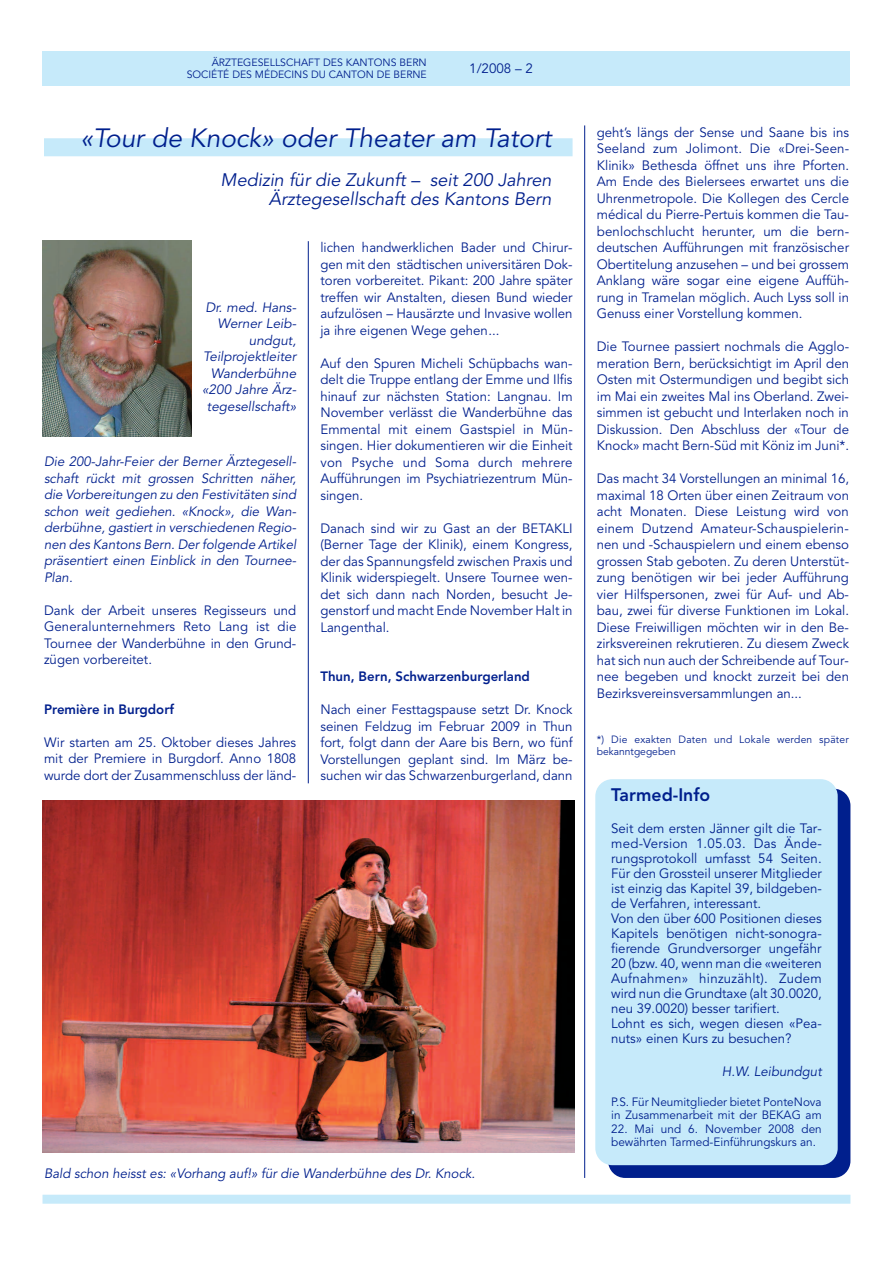
<style>
.page{position:relative;width:893px;height:1263px;background:#fff}
.page>*{position:absolute;margin:0;border:0;box-sizing:border-box;transform-origin:0 0}
.t1{font:italic 26.25px "Avenir";color:#001f8d}
.t2{font:italic 18px/19.5px "Avenir";color:#001f8d;text-align:right}
.t3{font:800 18px "Avenir";color:#001f8d}
.t4{font:13.5px/16.5px "Avenir";color:#001f8d;text-align:justify}
.t5{font:italic 13.5px/16.5px "Avenir";color:#001f8d;text-align:right}
.t6{font:800 13.5px "Avenir";color:#001f8d}
.t7{font:12px/13.5px "Avenir";color:#001f8d}
.t8{font:10.5px/12px "Avenir";color:#001f8d;text-align:right}
.t9{font:10.5px/12px "Avenir";letter-spacing:.02em;color:#001f8d}
</style>
<div class="page">
<div style="left:43px;top:1195px;width:807px;height:9px;background:#c6eafa"></div>
<div style="left:43px;top:51px;width:807px;height:34px;background:#c6eafa"></div>
<hr style="left:308px;top:241px;width:1px;height:542px;background:#001f8d">
<hr style="left:584px;top:125px;width:1px;height:1053px;background:#001f8d">
<div style="left:44px;top:138px;width:529px;height:18px;background:#c6eafa"></div>
<img style="left:43px;top:240px;width:148px;height:196px">
<img style="left:43px;top:800px;width:531px;height:352px">
<div style="left:608px;top:789px;width:242px;height:389px;background:#001f8d;border-radius:17px"></div>
<div style="left:595px;top:779px;width:243px;height:386px;background:#c6eafa;border-radius:17px"></div>
<p class="t8" style="left:187px;top:57px;width:242px">ÄRZTEGESELLSCHAFT DES KANTONS BERN<br>SOCIÉTÉ DES MÉDECINS DU CANTON DE BERNE</p>
<p class="t4" style="left:469px;top:61px;width:65px">1/2008 – 2</p>
<h1 class="t1" style="left:80px;top:127px;width:473px">«Tour de Knock» oder Theater am Tatort</h1>
<h2 class="t2" style="left:221px;top:171px;width:332px">Medizin für die Zukunft – seit 200 Jahren<br>Ärztegesellschaft des Kantons Bern</h2>
<p class="t5" style="left:202px;top:300px;width:96px">Dr. med. Hans-<br>Werner Leib&shy;undgut,<br>Teilprojektleiter<br>Wanderbühne «200 Jahre Ärz&shy;tegesellschaft»</p>
<p class="t5" style="left:44px;top:455px;width:254px;text-align:justify">Die 200-Jahr-Feier der Berner Ärztegesell&shy;schaft rückt mit grossen Schritten näher, die Vorbereitungen zu den Festivitäten sind schon weit gediehen. «Knock», die Wan&shy;derbühne, gastiert in verschiedenen Regio&shy;nen des Kantons Bern. Der folgende Artikel präsentiert einen Einblick in den Tournee-Plan.</p>
<p class="t4" style="left:44px;top:603px;width:254px">Dank der Arbeit unseres Regisseurs und Generalunternehmers Reto Lang ist die Tournee der Wanderbühne in den Grund&shy;zügen vorbereitet.</p>
<p class="t6" style="left:44px;top:704px;width:132px">Première in Burgdorf</p>
<p class="t4" style="left:44px;top:735px;width:254px">Wir starten am 25. Oktober dieses Jahres mit der Premiere in Burgdorf. Anno 1808 wurde dort der Zusammenschluss der länd-</p>
<p class="t4" style="left:320px;top:241px;width:254px">lichen handwerklichen Bader und Chirur&shy;gen mit den städtischen universitären Dok&shy;toren vorbereitet. Pikant: 200 Jahre später treffen wir Anstalten, diesen Bund wieder aufzulösen – Hausärzte und Invasive wollen ja ihre eigenen Wege gehen...</p>
<p class="t4" style="left:320px;top:356px;width:254px">Auf den Spuren Micheli Schüpbachs wan&shy;delt die Truppe entlang der Emme und Ilfis hinauf zur nächsten Station: Langnau. Im November verlässt die Wanderbühne das Emmental mit einem Gastspiel in Mün&shy;singen. Hier dokumentieren wir die Einheit von Psyche und Soma durch mehrere Aufführungen im Psychiatriezentrum Mün&shy;singen.</p>
<p class="t4" style="left:320px;top:521px;width:254px">Danach sind wir zu Gast an der BETAKLI (Berner Tage der Klinik), einem Kongress, der das Spannungsfeld zwischen Praxis und Klinik widerspiegelt. Unsere Tournee wen&shy;det sich dann nach Norden, besucht Je&shy;genstorf und macht Ende November Halt in Langenthal.</p>
<p class="t6" style="left:320px;top:671px;width:211px">Thun, Bern, Schwarzenburgerland</p>
<p class="t4" style="left:320px;top:703px;width:254px">Nach einer Festtagspause setzt Dr. Knock seinen Feldzug im Februar 2009 in Thun fort, folgt dann der Aare bis Bern, wo fünf Vorstellungen geplant sind. Im März be&shy;suchen wir das Schwarzenburgerland, dann</p>
<p class="t5" style="left:44px;top:1166px;width:433px">Bald schon heisst es: «Vorhang auf!» für die Wanderbühne des Dr. Knock.</p>
<p class="t4" style="left:597px;top:125px;width:254px">geht’s längs der Sense und Saane bis ins Seeland zum Jolimont. Die «Drei-Seen-Klinik» Bethesda öffnet uns ihre Pforten.<br>Am Ende des Bielersees erwartet uns die Uhrenmetropole. Die Kollegen des Cercle médical du Pierre-Pertuis kommen die Tau&shy;benlochschlucht herunter, um die bern&shy;deutschen Aufführungen mit französischer Obertitelung anzusehen – und bei grossem Anklang wäre sogar eine eigene Auffüh&shy;rung in Tramelan möglich. Auch Lyss soll in Genuss einer Vorstellung kommen.</p>
<p class="t4" style="left:597px;top:339px;width:254px">Die Tournee passiert nochmals die Agglo&shy;meration Bern, berücksichtigt im April den Osten mit Ostermundigen und begibt sich im Mai ein zweites Mal ins Oberland. Zwei&shy;simmen ist gebucht und Interlaken noch in Diskussion. Den Abschluss der «Tour de Knock» macht Bern-Süd mit Köniz im Juni*.</p>
<p class="t4" style="left:597px;top:471px;width:254px">Das macht 34 Vorstellungen an minimal 16, maximal 18 Orten über einen Zeitraum von acht Monaten. Diese Leistung wird von einem Dutzend Amateur-Schauspielerin&shy;nen und -Schauspielern und einem ebenso grossen Stab geboten. Zu deren Unterstüt&shy;zung benötigen wir bei jeder Aufführung vier Hilfspersonen, zwei für Auf- und Ab&shy;bau, zwei für diverse Funktionen im Lokal.<br>Diese Freiwilligen möchten wir in den Be&shy;zirksvereinen rekrutieren. Zu diesem Zweck hat sich nun auch der Schreibende auf Tour&shy;nee begeben und knockt zurzeit bei den Bezirksvereinsversammlungen an...</p>
<p class="t9" style="left:597px;top:734px;width:254px">*) Die exakten Daten und Lokale werden später bekanntgegeben</p>
<h2 class="t3" style="left:611px;top:788px;width:101px">Tarmed-Info</h2>
<p class="t4" style="left:611px;top:822px;width:212px;line-height:15px;text-align:left">Seit dem ersten Jänner gilt die Tar&shy;med-Version 1.05.03. Das Ände&shy;rungsprotokoll umfasst 54 Seiten.<br>Für den Grossteil unserer Mitglieder ist einzig das Kapitel 39, bildgeben&shy;de Verfahren, interessant.<br>Von den über 600 Positionen dieses Kapitels benötigen nicht-sonogra&shy;fierende Grundversorger ungefähr 20 (bzw. 40, wenn man die «weiteren Aufnahmen» hinzuzählt). Zudem wird nun die Grundtaxe (alt 30.0020, neu 39.0020) besser tarifiert.<br>Lohnt es sich, wegen diesen «Pea&shy;nuts» einen Kurs zu besuchen?</p>
<p class="t5" style="left:722px;top:1064px;width:101px">H.W. Leibundgut</p>
<p class="t7" style="left:611px;top:1096px;width:212px">P.S. Für Neumitglieder bietet PonteNova in Zusammenarbeit mit der BEKAG am</p>
<p class="t7" style="left:611px;top:1123px;width:212px">22. Mai und 6. November 2008 den bewährten Tarmed-Einführungskurs an.</p>
</div>
